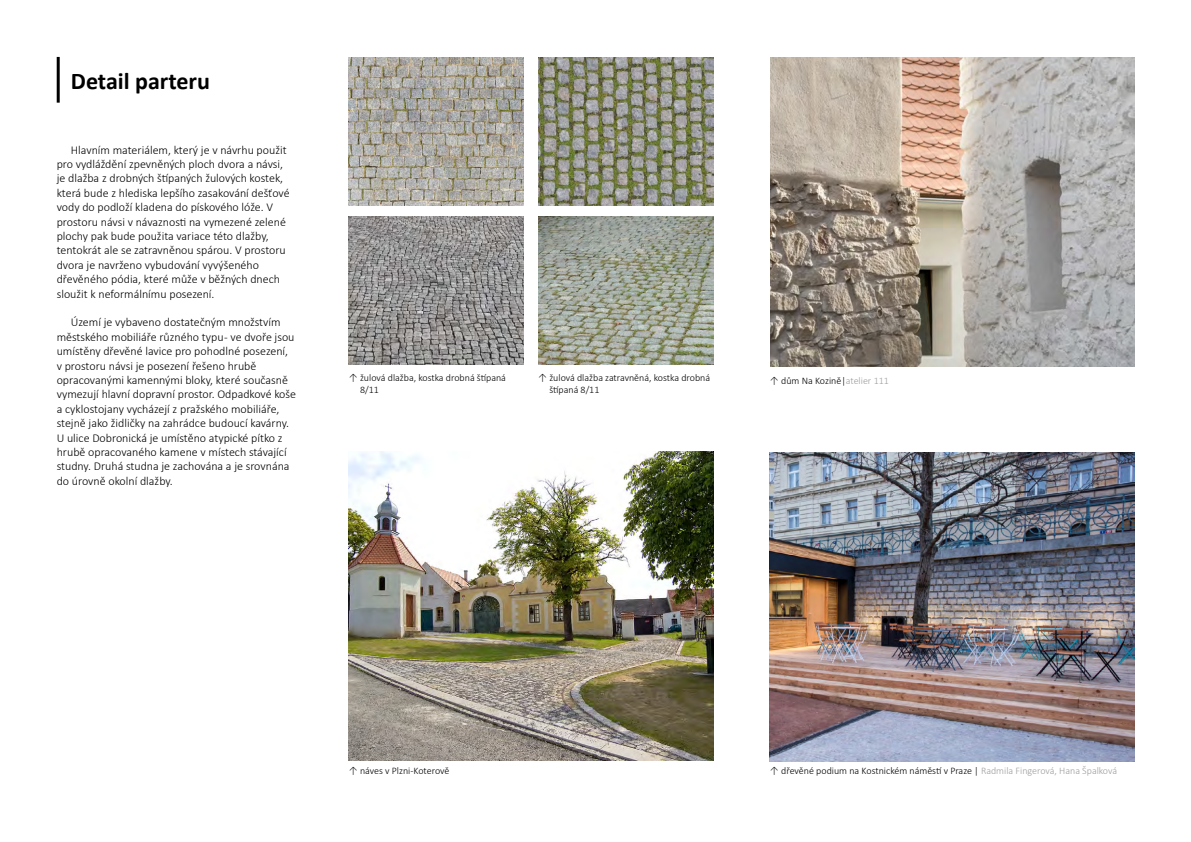
<style>
.page{position:relative;width:1191px;height:842px;background:#fff}
.page>*{position:absolute;margin:0;border:0;box-sizing:border-box;transform-origin:0 0}
.t1{font:700 24px "Calibri";color:#000}
.t2{font:300 12px/14.4px "Calibri";color:#000}
.t3{font:300 10px/12px "Calibri";color:#000}
.s1{color:#9d9d9c}
</style>
<div class="page">
<hr style="left:57px;top:57px;width:3px;height:46px;background:#000">
<img style="left:349px;top:452px;width:364px;height:308px">
<img style="left:770px;top:453px;width:364px;height:308px">
<img style="left:349px;top:58px;width:175px;height:148px">
<img style="left:538px;top:57px;width:175px;height:148px">
<img style="left:349px;top:216px;width:175px;height:148px">
<img style="left:538px;top:216px;width:175px;height:148px">
<img style="left:770px;top:57px;width:364px;height:310px">
<h1 class="t1" style="left:71px;top:64px;width:140px">Detail parteru</h1>
<p class="t2" style="left:57px;top:142px;width:234px;text-indent:14px">Hlavním materiálem, který je v návrhu použit pro vydláždění zpevněných ploch dvora a návsi, je dlažba z drobných štípaných žulových kostek, která bude z hlediska lepšího zasakování dešťové vody do podloží kladena do pískového lóže. V prostoru návsi v návaznosti na vymezené zelené plochy pak bude použita variace této dlažby, tentokrát ale se zatravněnou spárou. V prostoru dvora je navrženo vybudování vyvýšeného dřevěného pódia, které může v běžných dnech sloužit k neformálnímu posezení.</p>
<p class="t2" style="left:57px;top:315px;width:241px;text-indent:14px">Území je vybaveno dostatečným množstvím městského mobiliáře různého typu - ve dvoře jsou umístěny dřevěné lavice pro pohodlné posezení, v prostoru návsi je posezení řešeno hrubě opracovanými kamennými bloky, které současně vymezují hlavní dopravní prostor. Odpadkové koše a cyklostojany vycházejí z pražského mobiliáře, stejně jako židličky na zahrádce budoucí kavárny.<br>U ulice Dobronická je umístěno atypické pítko z hrubě opracovaného kamene v místech stávající studny. Druhá studna je zachována a je srovnána do úrovně okolní dlažby.</p>
<p class="t3" style="left:360px;top:372px;width:147px;text-indent:-11px">↑ žulová dlažba, kostka drobná štípaná<br>8/11</p>
<p class="t3" style="left:549px;top:372px;width:162px;text-indent:-11px">↑ žulová dlažba zatravněná, kostka drobná štípaná 8/11</p>
<p class="t3" style="left:770px;top:374px;width:120px">↑ dům Na Kozině|<span class="s1">atelier 111</span></p>
<p class="t3" style="left:349px;top:764px;width:102px">↑ náves v Plzni-Koterově</p>
<p class="t3" style="left:770px;top:764px;width:349px">↑ dřevěné podium na Kostnickém náměstí v Praze | <span class="s1">Radmila Fingerová, Hana Špalková</span></p>
</div>
